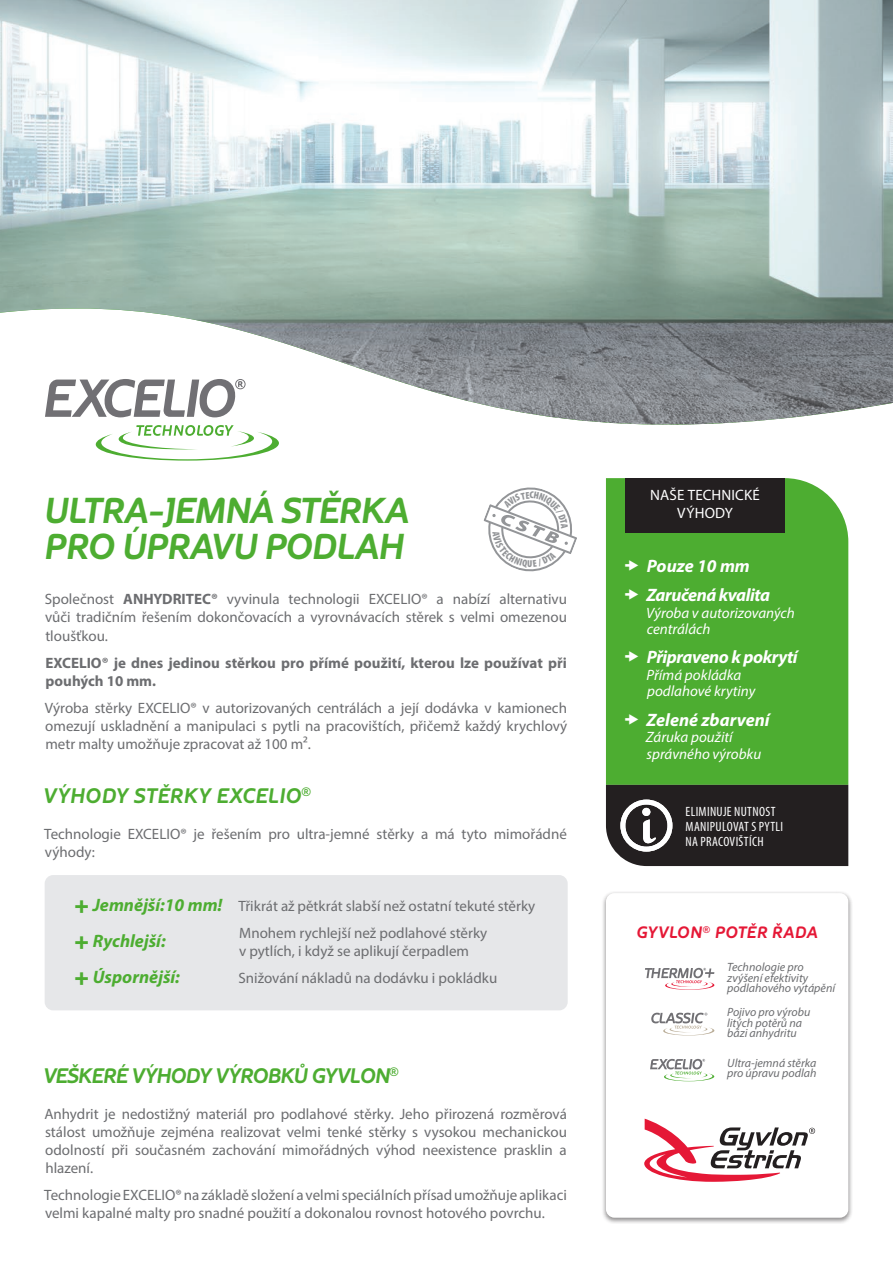
<style>
.page{position:relative;width:893px;height:1263px;background:#fff}
.page>*{position:absolute;margin:0;border:0;box-sizing:border-box;transform-origin:0 0}
.t1{font:italic 700 36px/36px "Oblik";letter-spacing:-.04em;color:#4dad31}
.t2{font:italic 700 21px "Oblik";letter-spacing:-.045em;color:#4dad31}
.t3{font:italic 700 21px "Oblik";color:#4dad31}
.t4{font:italic 700 18px/29.2px "Myriad Pro";letter-spacing:-.025em;color:#fff}
.t5{font:italic 700 18px "Myriad Pro";color:#4dad31}
.t6{font:italic 700 18px "Myriad Pro";color:#fff}
.t7{font:italic 700 16.5px "Oblik";color:#e51836}
.t8{font:15px/18px "Myriad Pro";color:#6c6d70;text-align:justify}
.t9{font:italic 15px/16.5px "Myriad Pro";color:#fff}
.t10{font:700 15px/18px "Myriad Pro";color:#6c6d70}
.t11{font:15px/18px "Myriad Pro";letter-spacing:.015em;color:#fff;text-align:center}
.t12{font:condensed 13.5px/15px "Myriad Pro";letter-spacing:.025em;color:#fff}
.t13{font:italic 12px/10.5px "Myriad Pro";color:#6c6d70}
.s1{font-weight:700}
.s2{font-family:"Oblik";font-weight:900;font-style:italic;font-size:27px;color:#4dad31}
.s3{font-weight:700;font-style:italic;font-size:18px;color:#4dad31}
.s4{font-family:"Oblik";font-weight:900;font-size:27px}
</style>
<div class="page">
<img style="left:0;top:0;width:893px;height:425px">
<div style="left:606px;top:478px;width:242px;height:307px;background:#4dad31"></div>
<svg style="left:96px;top:425px;width:183px;height:36px"></svg>
<svg style="left:45px;top:379px;width:201px;height:38px"></svg>
<div style="left:625px;top:478px;width:159px;height:54px;background:#231f20"></div>
<div style="left:601px;top:890px;width:252px;height:334px;background:#231f20;opacity:.5"></div>
<div style="left:606px;top:893px;width:242px;height:325px;background:#fff;border-radius:9px"></div>
<svg style="left:651px;top:1013px;width:63px;height:22px"></svg>
<svg style="left:645px;top:968px;width:69px;height:22px"></svg>
<svg style="left:650px;top:1059px;width:64px;height:22px"></svg>
<svg style="left:644px;top:1119px;width:171px;height:63px"></svg>
<svg style="left:606px;top:785px;width:242px;height:81px;background:#322e2f"></svg>
<div style="left:45px;top:875px;width:523px;height:135px;background:#e6e7e9;border-radius:9px"></div>
<svg style="left:625px;top:560px;width:13px;height:11px"></svg>
<svg style="left:625px;top:589px;width:13px;height:11px"></svg>
<svg style="left:625px;top:651px;width:13px;height:11px"></svg>
<svg style="left:625px;top:714px;width:13px;height:10px"></svg>
<svg style="left:483px;top:487px;width:94px;height:85px"></svg>
<h1 class="t1" style="left:43px;top:493px;width:367px">ULTRA-JEMNÁ STĚRKA<br>PRO ÚPRAVU PODLAH</h1>
<p class="t8" style="left:45px;top:590px;width:524px">Společnost <span class="s1">ANHYDRITEC®</span> vyvinula technologii EXCELIO® a nabízí alternativu vůči tradičním řešením dokončovacích a vyrovnávacích stěrek s velmi omezenou tloušťkou.</p>
<p class="t10" style="left:45px;top:653px;width:523px">EXCELIO® je dnes jedinou stěrkou pro přímé použití, kterou lze používat při pouhých 10 mm.</p>
<p class="t8" style="left:45px;top:698px;width:524px">Výroba stěrky EXCELIO® v autorizovaných centrálách a její dodávka v kamionech omezují uskladnění a manipulaci s pytli na pracovištích, přičemž každý krychlový metr malty umožňuje zpracovat až 100 m².</p>
<h2 class="t3" style="left:42px;top:783px;width:271px">VÝHODY STĚRKY EXCELIO<sup>®</sup></h2>
<p class="t8" style="left:44px;top:825px;width:524px">Technologie EXCELIO® je řešením pro ultra-jemné stěrky a má tyto mimořádné výhody:</p>
<p class="t8" style="left:74px;top:897px;width:463px"><span class="s2">+</span> <span class="s3">Jemnější:10 mm!</span> Třikrát až pětkrát slabší než ostatní tekuté stěrky</p>
<p class="t5" style="left:74px;top:929px;width:94px"><span class="s4">+</span> Rychlejší:</p>
<p class="t8" style="left:239px;top:924px;width:250px">Mnohem rychlejší než podlahové stěrky v pytlích, i když se aplikují čerpadlem</p>
<p class="t5" style="left:74px;top:965px;width:108px"><span class="s4">+</span> Úspornější:</p>
<p class="t8" style="left:239px;top:969px;width:260px">Snižování nákladů na dodávku i pokládku</p>
<h2 class="t2" style="left:42px;top:1063px;width:358px">VEŠKERÉ VÝHODY VÝROBKŮ GYVLON<sup>®</sup></h2>
<p class="t8" style="left:44px;top:1104px;width:524px">Anhydrit je nedostižný materiál pro podlahové stěrky. Jeho přirozená rozměrová stálost umožňuje zejména realizovat velmi tenké stěrky s vysokou mechanickou odolností při současném zachování mimořádných výhod neexistence prasklin a hlazení.</p>
<p class="t8" style="left:44px;top:1185px;width:524px">Technologie EXCELIO® na základě složení a velmi speciálních přísad umožňuje aplikaci velmi kapalné malty pro snadné použití a dokonalou rovnost hotového povrchu.</p>
<p class="t11" style="left:650px;top:485px;width:111px">NAŠE TECHNICKÉ<br>VÝHODY</p>
<p class="t4" style="left:646px;top:551px;width:125px">Pouze 10 mm<br>Zaručená kvalita</p>
<p class="t9" style="left:646px;top:604px;width:150px">Výroba v autorizovaných centrálách</p>
<p class="t4" style="left:647px;top:642px;width:152px">Připraveno k pokrytí</p>
<p class="t9" style="left:647px;top:666px;width:110px">Přímá pokládka podlahové krytiny</p>
<p class="t6" style="left:646px;top:708px;width:125px">Zelené zbarvení</p>
<p class="t9" style="left:646px;top:729px;width:117px">Záruka použití správného výrobku</p>
<p class="t12" style="left:686px;top:803px;width:99px">ELIMINUJE NUTNOST<br>MANIPULOVAT S PYTLI<br>NA PRACOVIŠTÍCH</p>
<p class="t7" style="left:636px;top:923px;width:183px">GYVLON<sup>®</sup> POTĚR ŘADA</p>
<p class="t13" style="left:727px;top:962px;width:110px">Technologie pro zvýšení efektivity podlahového vytápění</p>
<p class="t13" style="left:727px;top:1007px;width:85px">Pojivo pro výrobu litých potěrů na bázi anhydritu</p>
<p class="t13" style="left:727px;top:1057px;width:91px">Ultra-jemná stěrka pro úpravu podlah</p>
</div>
